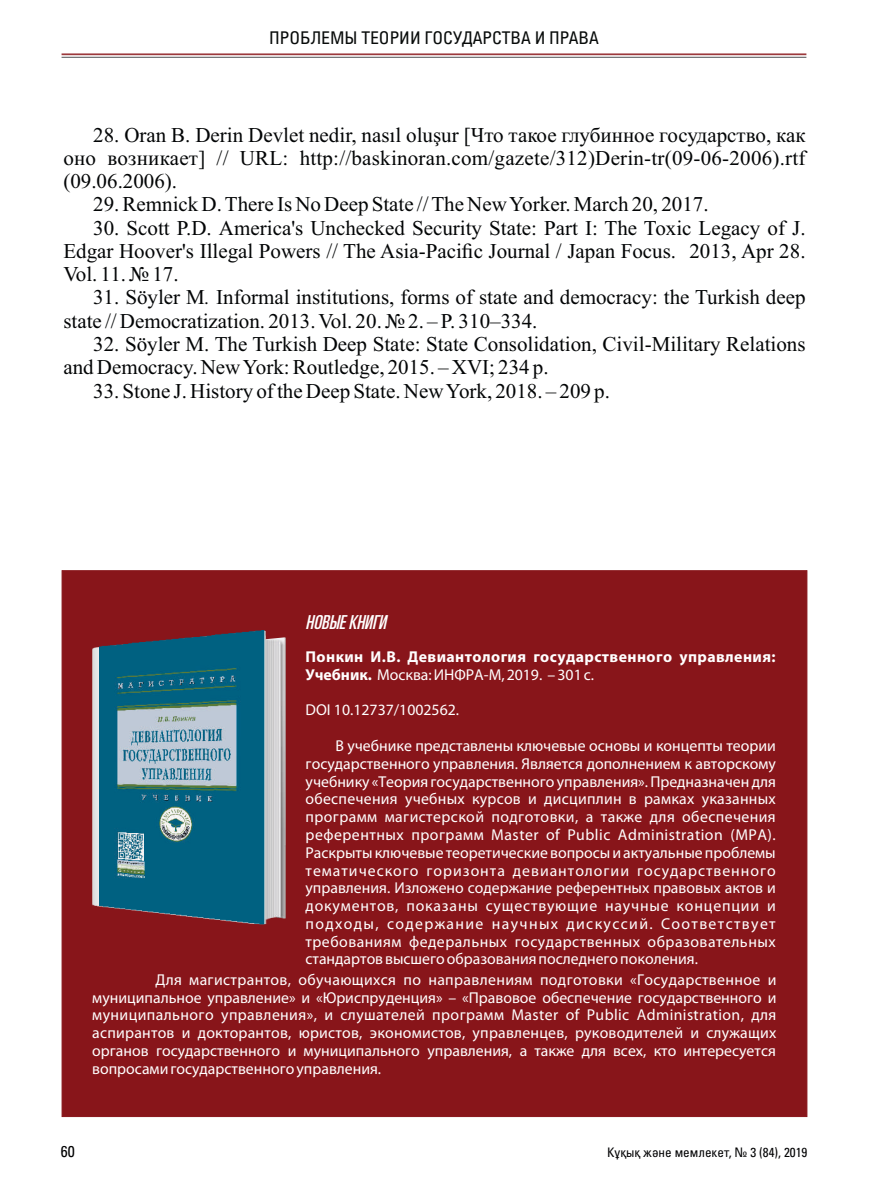
<style>
.page{position:relative;width:869px;height:1191px;background:#fff}
.page>*{position:absolute;margin:0;border:0;box-sizing:border-box;transform-origin:0 0}
.t1{font:21px/23.3px "Times New Roman";color:#030506;text-align:justify}
.t2{font:italic ultra-condensed 19.25px "Partner";color:#fff}
.t3{font:17.5px "Partner Condensed kaz";color:#080b0a}
.t4{font:15.75px/17.8px "SM Myriad Pro Regular";color:#fff;text-align:justify}
.t5{font:15.75px "SM Myriad Pro Bold";letter-spacing:.025em;color:#fff}
.t6{font:15.75px "Partner Condensed kaz";color:#020203}
.t7{font:13.12px "Partner Condensed kaz";color:#020203}
.s1{font-style:italic}
.s2{font-family:"SM Myriad Pro Bold"}
</style>
<div class="page">
<hr style="left:61px;top:53px;width:745px;height:2px;background:#9c393c">
<hr style="left:61px;top:57px;width:745px;height:1px;background:#4e5053">
<div style="left:61px;top:570px;width:746px;height:547px;background:#88151a"></div>
<img style="left:92px;top:630px;width:193px;height:294px">
<img style="left:99px;top:630px;width:165px;height:294px">
<p class="t3" style="left:269px;top:34px;width:331px">ПРОБЛЕМЫ ТЕОРИИ ГОСУДАРСТВА И ПРАВА</p>
<h1 class="t1" style="left:63px;top:125px;width:743px;text-indent:30px">28. Oran B. Derin Devlet nedir, nasıl oluşur [Что такое глубинное государство, как оно возникает] // URL: http://baskinoran.com/gazete/312)Derin-tr(09-06-2006).rtf (09.06.2006).</h1>
<h1 class="t1" style="left:93px;top:195px;width:616px">29. Remnick D. There Is No Deep State // The New Yorker. March 20, 2017.</h1>
<h1 class="t1" style="left:63px;top:218px;width:743px;text-indent:30px">30. Scott P.D. America's Unchecked Security State: Part I: The Toxic Legacy of J.<br>Edgar Hoover's Illegal Powers // The Asia-Pacific Journal / Japan Focus. 2013, Apr 28.<br>Vol. 11. № 17.</h1>
<h1 class="t1" style="left:63px;top:288px;width:743px;text-indent:30px">31. Söyler M<span class="s1">.</span> Informal institutions, forms of state and democracy: the Turkish deep state // Democratization. 2013. Vol. 20. № 2. – P. 310–334.</h1>
<h1 class="t1" style="left:63px;top:334px;width:743px;text-indent:30px">32. Söyler M. The Turkish Deep State: State Consolidation, Civil-Military Relations and Democracy. New York: Routledge, 2015. – XVI; 234 p.</h1>
<h1 class="t1" style="left:93px;top:381px;width:518px">33. Stone J. History of the Deep State. New York, 2018. – 209 p.</h1>
<p class="t2" style="left:305px;top:615px;width:82px">НОВЫЕ КНИГИ</p>
<p class="t5" style="left:305px;top:650px;width:471px">Понкин И.В. Девиантология государственного управления:</p>
<p class="t4" style="left:305px;top:667px;width:290px"><span class="s2">Учебник.</span> Москва: ИНФРА-М, 2019. – 301 с.</p>
<p class="t4" style="left:305px;top:702px;width:155px">DOI 10.12737/1002562.</p>
<p class="t4" style="left:305px;top:738px;width:471px;text-indent:30px">В учебнике представлены ключевые основы и концепты теории государственного управления. Является дополнением к авторскому учебнику «Теория государственного управления». Предназначен для обеспечения учебных курсов и дисциплин в рамках указанных программ магистерской подготовки, а также для обеспечения референтных программ Master of Public Administration (MPA).<br>Раскрыты ключевые теоретические вопросы и актуальные проблемы тематического горизонта девиантологии государственного управления. Изложено содержание референтных правовых актов и документов, показаны существующие научные концепции и подходы, содержание научных дискуссий. Соответствует требованиям федеральных государственных образовательных стандартов высшего образования последнего поколения.</p>
<p class="t4" style="left:92px;top:972px;width:685px;text-indent:63px">Для магистрантов, обучающихся по направлениям подготовки «Государственное и муниципальное управление» и «Юриспруденция» – «Правовое обеспечение государственного и муниципального управления», и слушателей программ Master of Public Administration, для аспирантов и докторантов, юристов, экономистов, управленцев, руководителей и служащих органов государственного и муниципального управления, а также для всех, кто интересуется вопросами государственного управления.</p>
<p class="t6" style="left:61px;top:1147px;width:15px">60</p>
<p class="t7" style="left:607px;top:1148px;width:202px">Кұқық және мемлекет, № 3 (84), 2019</p>
</div>
